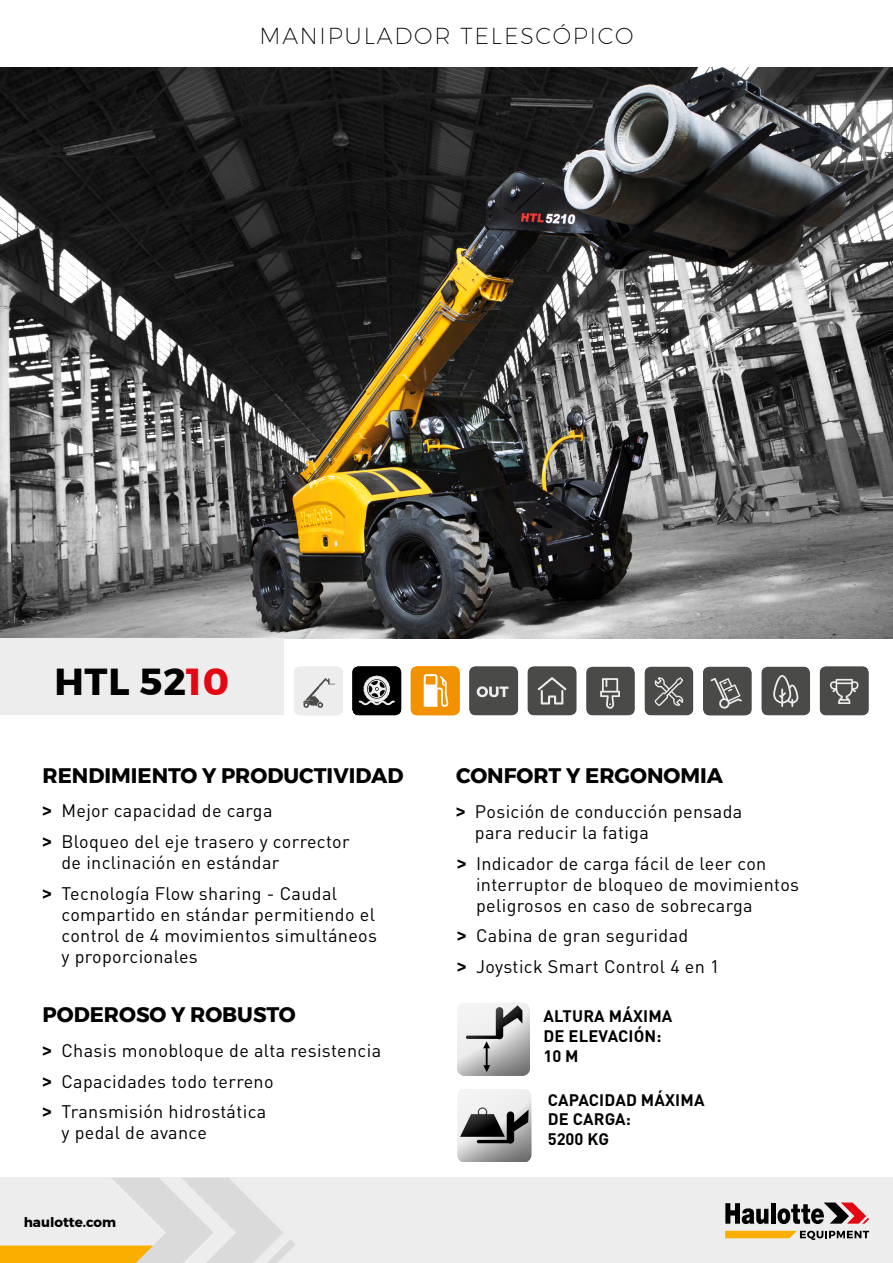
<style>
.page{position:relative;width:893px;height:1263px;background:#fff}
.page>*{position:absolute;margin:0;border:0;box-sizing:border-box;transform-origin:0 0}
.t1{font:700 37.5px "Montserrat";letter-spacing:.02em;color:#000}
.Titrefiche{font:200 22.5px "Montserrat";letter-spacing:.08em;color:#000}
.titreusp{font:700 21px "Montserrat";color:#000}
.t2{font:18px/21px "DIN Pro";letter-spacing:.02em;color:#000}
.picto_HTL{font:700 16.5px/19.8px "DIN Pro";letter-spacing:.01em;color:#000}
.t3{font:700 13.5px "Montserrat";color:#000}
.s1{color:#e30613}
.s2{font-family:"Montserrat";font-weight:700}
</style>
<div class="page">
<img style="left:0;top:68px;width:893px;height:571px">
<div style="left:0;top:1178px;width:893px;height:85px;background:#ededed"></div>
<svg style="left:0;top:1178px;width:295px;height:85px"></svg>
<svg style="left:725px;top:1203px;width:43px;height:21px"></svg>
<hr style="left:771px;top:1203px;width:4px;height:21px;background:#000">
<svg style="left:777px;top:1202px;width:92px;height:22px"></svg>
<svg style="left:725px;top:1231px;width:144px;height:9px"></svg>
<div style="left:0;top:639px;width:284px;height:76px;background:#ededed"></div>
<svg style="left:820px;top:666px;width:49px;height:49px;background:#5d5d5c"></svg>
<svg style="left:645px;top:667px;width:48px;height:48px;background:#5b5b5a"></svg>
<svg style="left:703px;top:667px;width:48px;height:48px;background:#5c5c5b"></svg>
<div style="left:586px;top:667px;width:49px;height:48px;background:#767675;border-radius:6px"></div>
<svg style="left:587px;top:667px;width:47px;height:48px;background:#595958"></svg>
<svg style="left:762px;top:667px;width:48px;height:48px;background:#5b5b5a"></svg>
<svg style="left:469px;top:666px;width:49px;height:49px"></svg>
<svg style="left:470px;top:667px;width:48px;height:48px;background:#575756"></svg>
<svg style="left:411px;top:666px;width:49px;height:49px"></svg>
<svg style="left:352px;top:666px;width:49px;height:49px;background:#343434"></svg>
<svg style="left:528px;top:667px;width:48px;height:48px;background:#595958"></svg>
<svg style="left:294px;top:667px;width:49px;height:48px;background:#dfdfdf"></svg>
<div style="left:443px;top:1006px;width:99px;height:72px;background:#000;opacity:.75"></div>
<div style="left:443px;top:1092px;width:101px;height:71px;background:#000;opacity:.75"></div>
<p class="Titrefiche" style="left:260px;top:20px;width:375px">MANIPULADOR TELESCÓPICO</p>
<p class="t1" style="left:54px;top:652px;width:176px">HTL 52<span class="s1">10</span></p>
<p class="titreusp" style="left:43px;top:758px;width:362px">RENDIMIENTO Y PRODUCTIVIDAD</p>
<p class="t2" style="left:43px;top:800px;width:231px"><span class="s2">&gt;</span> Mejor capacidad de carga</p>
<p class="t2" style="left:61px;top:830px;width:290px;text-indent:-19px"><span class="s2">&gt;</span> Bloqueo del eje trasero y corrector de inclinación en estándar</p>
<p class="t2" style="left:61px;top:883px;width:317px;text-indent:-19px"><span class="s2">&gt;</span> Tecnología Flow sharing - Caudal compartido en stándar permitiendo el control de 4 movimientos simultáneos y proporcionales</p>
<p class="titreusp" style="left:43px;top:997px;width:255px">PODEROSO Y ROBUSTO</p>
<p class="t2" style="left:43px;top:1039px;width:340px"><span class="s2">&gt;</span> Chasis monobloque de alta resistencia</p>
<p class="t2" style="left:43px;top:1070px;width:233px"><span class="s2">&gt;</span> Capacidades todo terreno</p>
<p class="t2" style="left:61px;top:1100px;width:206px;text-indent:-19px"><span class="s2">&gt;</span> Transmisión hidrostática y pedal de avance</p>
<p class="t3" style="left:24px;top:1211px;width:94px">haulotte.com</p>
<p class="titreusp" style="left:456px;top:758px;width:268px">CONFORT Y ERGONOMIA</p>
<p class="t2" style="left:475px;top:800px;width:269px;text-indent:-19px"><span class="s2">&gt;</span> Posición de conducción pensada para reducir la fatiga</p>
<p class="t2" style="left:476px;top:852px;width:325px;text-indent:-19px"><span class="s2">&gt;</span> Indicador de carga fácil de leer con interruptor de bloqueo de movimientos peligrosos en caso de sobrecarga</p>
<p class="t2" style="left:457px;top:924px;width:233px"><span class="s2">&gt;</span> Cabina de gran seguridad</p>
<p class="t2" style="left:457px;top:955px;width:264px"><span class="s2">&gt;</span> Joystick Smart Control 4 en 1</p>
<p class="picto_HTL" style="left:543px;top:1006px;width:130px">ALTURA MÁXIMA<br>DE ELEVACIÓN:<br>10 M</p>
<p class="picto_HTL" style="left:548px;top:1089px;width:158px">CAPACIDAD MÁXIMA<br>DE CARGA:<br>5200 KG</p>
</div>
